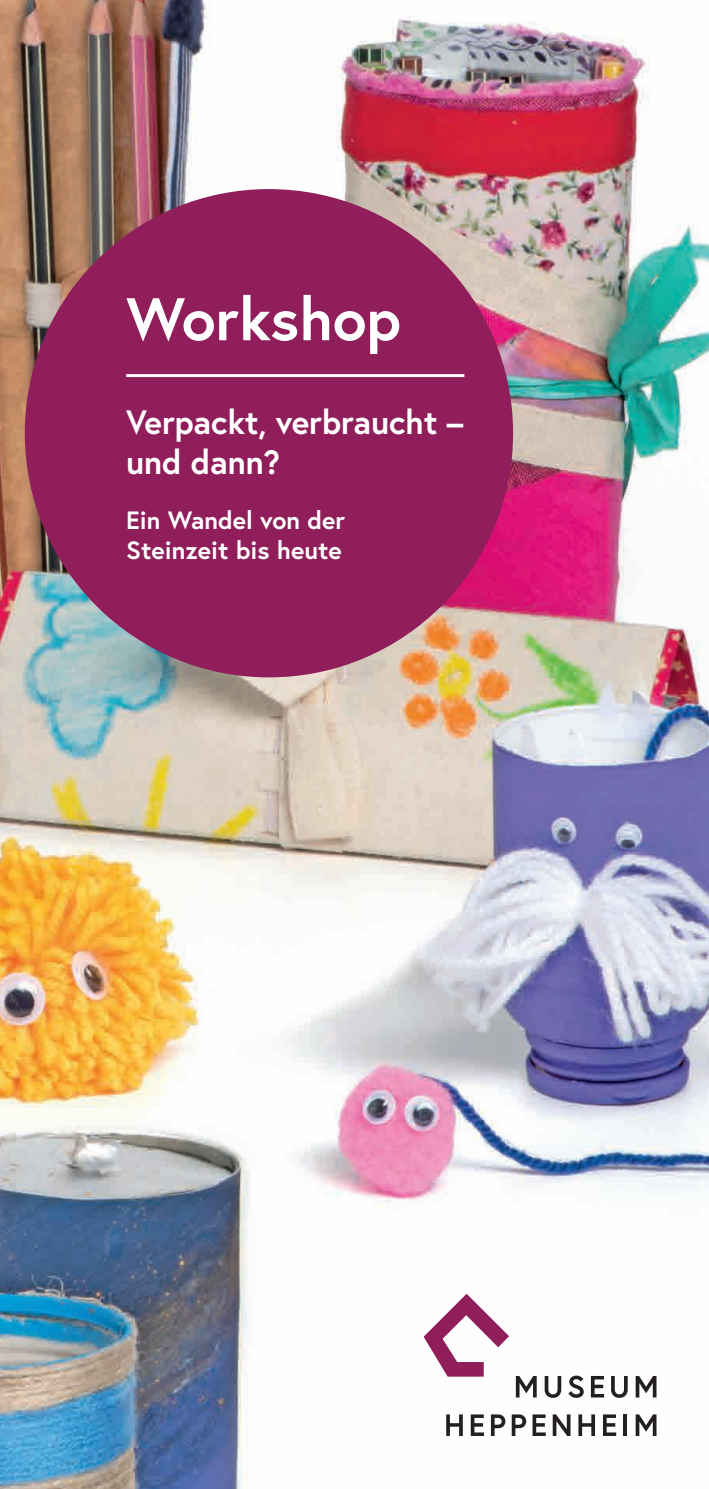
<style>
.page{position:relative;width:709px;height:1489px;background:#fff}
.page>*{position:absolute;margin:0;border:0;box-sizing:border-box;transform-origin:0 0}
.t1{font:700 60px "Europa";color:#fff}
.t2{font:700 33.75px/40px "Europa";letter-spacing:-.005em;color:#fff}
.t3{font:700 25px/30px "Europa";color:#fff}
</style>
<div class="page">
<img style="left:0;top:0;width:709px;height:1488px">
<div style="left:25px;top:189px;width:488px;height:488px;background:#8f1e5a;border-radius:50%"></div>
<hr style="left:126px;top:374px;width:338px;height:3px;background:#fff">
<svg style="left:423px;top:1293px;width:86px;height:83px"></svg>
<svg style="left:516px;top:1375px;width:20px;height:22px"></svg>
<svg style="left:544px;top:1375px;width:17px;height:22px"></svg>
<svg style="left:568px;top:1375px;width:15px;height:22px"></svg>
<svg style="left:591px;top:1375px;width:13px;height:22px"></svg>
<svg style="left:611px;top:1375px;width:16px;height:22px"></svg>
<svg style="left:635px;top:1375px;width:21px;height:22px"></svg>
<svg style="left:446px;top:1414px;width:17px;height:21px"></svg>
<svg style="left:471px;top:1414px;width:13px;height:21px"></svg>
<svg style="left:491px;top:1414px;width:14px;height:21px"></svg>
<svg style="left:511px;top:1414px;width:15px;height:21px"></svg>
<svg style="left:532px;top:1414px;width:14px;height:21px"></svg>
<svg style="left:552px;top:1414px;width:18px;height:21px"></svg>
<svg style="left:578px;top:1414px;width:17px;height:21px"></svg>
<svg style="left:603px;top:1414px;width:13px;height:21px"></svg>
<hr style="left:623px;top:1414px;width:4px;height:21px;background:#231f20">
<svg style="left:635px;top:1414px;width:21px;height:21px"></svg>
<h1 class="t1" style="left:126px;top:278px;width:276px">Workshop</h1>
<h2 class="t2" style="left:126px;top:401px;width:339px">Verpackt, verbraucht – und dann?</h2>
<p class="t3" style="left:126px;top:504px;width:220px">Ein Wandel von der<br>Steinzeit bis heute</p>
</div>
